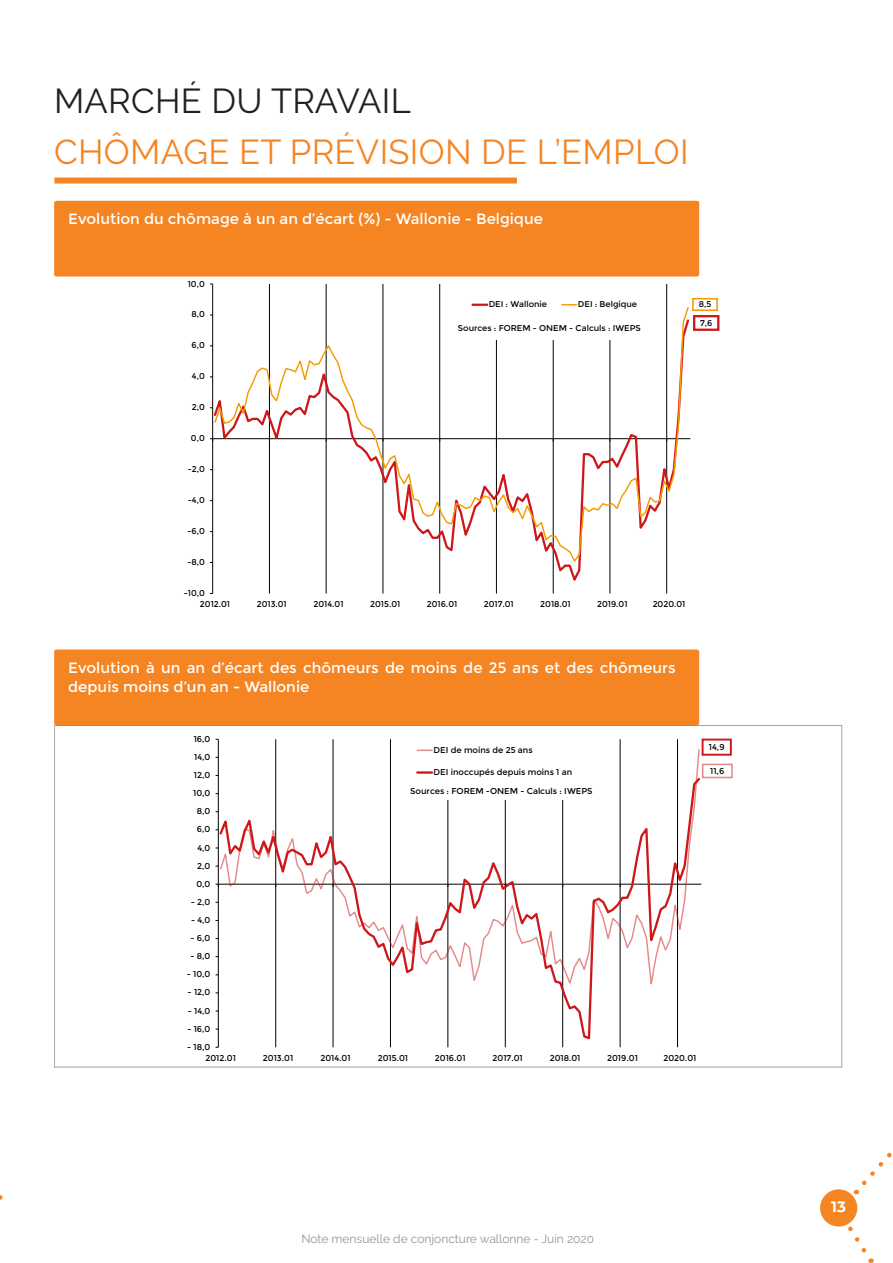
<style>
.page{position:relative;width:893px;height:1263px;background:#fff}
.page>*{position:absolute;margin:0;border:0;box-sizing:border-box;transform-origin:0 0}
.t1{font:34.5px/51px "Raleway";letter-spacing:.01em;color:#f58523}
.Texte_courant{font:15px/19.5px "Montserrat";color:#fff}
.t2{font:700 15px "Montserrat";color:#fff}
.t3{font:12px "Raleway";color:#939598}
.t4{font:8.55px "Montserrat";color:#000}
.t5{font:8.4px "Montserrat";color:#000}
.s1{color:#231f20}
</style>
<div class="page">
<div style="left:820px;top:1189px;width:37px;height:37px;background:#f58523;border-radius:50%"></div>
<svg style="left:841px;top:1216px;width:31px;height:47px"></svg>
<svg style="left:856px;top:1152px;width:36px;height:42px"></svg>
<div style="left:54px;top:201px;width:645px;height:76px;background:#f58523"></div>
<div style="left:54px;top:649px;width:645px;height:76px;background:#f58523"></div>
<div style="left:54px;top:178px;width:463px;height:6px;background:#f58523"></div>
<hr style="left:269px;top:284px;width:1px;height:309px;background:#000">
<hr style="left:326px;top:284px;width:1px;height:309px;background:#000">
<hr style="left:383px;top:284px;width:1px;height:309px;background:#000">
<hr style="left:439px;top:284px;width:1px;height:309px;background:#000">
<hr style="left:496px;top:284px;width:1px;height:309px;background:#000">
<hr style="left:553px;top:284px;width:1px;height:309px;background:#000">
<hr style="left:610px;top:284px;width:1px;height:309px;background:#000">
<hr style="left:666px;top:284px;width:1px;height:309px;background:#000">
<hr style="left:212px;top:284px;width:1px;height:309px;background:#000">
<svg style="left:213px;top:306px;width:477px;height:258px"></svg>
<div style="left:458px;top:282px;width:191px;height:45px;background:#fff"></div>
<svg style="left:473px;top:304px;width:14px;height:2px"></svg>
<svg style="left:562px;top:304px;width:14px;height:2px"></svg>
<div style="left:693px;top:315px;width:26px;height:16px;border:2px solid #cd1719"></div>
<div style="left:692px;top:298px;width:26px;height:13px;border:2px solid #f59c00"></div>
<div style="left:456px;top:316px;width:201px;height:24px;background:#fff"></div>
<hr style="left:275px;top:739px;width:1px;height:308px;background:#000">
<hr style="left:333px;top:739px;width:1px;height:308px;background:#000">
<hr style="left:390px;top:739px;width:1px;height:308px;background:#000">
<hr style="left:448px;top:739px;width:1px;height:308px;background:#000">
<hr style="left:505px;top:739px;width:1px;height:308px;background:#000">
<hr style="left:562px;top:739px;width:1px;height:308px;background:#000">
<hr style="left:620px;top:739px;width:1px;height:308px;background:#000">
<hr style="left:677px;top:739px;width:1px;height:308px;background:#000">
<hr style="left:218px;top:739px;width:1px;height:308px;background:#000">
<svg style="left:218px;top:776px;width:484px;height:265px"></svg>
<div style="left:396px;top:739px;width:197px;height:45px;background:#fff"></div>
<svg style="left:417px;top:749px;width:15px;height:2px"></svg>
<hr style="left:417px;top:771px;width:15px;height:3px;background:#cd1719">
<div style="left:702px;top:739px;width:30px;height:17px;background:#fff;border:2px solid #cd1719"></div>
<div style="left:409px;top:782px;width:199px;height:18px;background:#fff"></div>
<p class="t1" style="left:54px;top:75px;width:636px"><span class="s1">MARCHÉ DU TRAVAIL<br></span>CHÔMAGE ET PRÉVISION DE L’EMPLOI</p>
<p class="Texte_courant" style="left:68px;top:209px;width:476px">Evolution du chômage à un an d’écart (%) - Wallonie - Belgique</p>
<p class="t5" style="left:188px;top:279px;width:19px">10,0</p>
<p class="t5" style="left:191px;top:310px;width:15px">8,0</p>
<p class="t5" style="left:192px;top:341px;width:15px">6,0</p>
<p class="t5" style="left:192px;top:372px;width:14px">4,0</p>
<p class="t5" style="left:192px;top:402px;width:15px">2,0</p>
<p class="t5" style="left:191px;top:433px;width:15px">0,0</p>
<p class="t5" style="left:188px;top:464px;width:19px">-2,0</p>
<p class="t5" style="left:188px;top:495px;width:18px">-4,0</p>
<p class="t5" style="left:188px;top:526px;width:19px">-6,0</p>
<p class="t5" style="left:187px;top:557px;width:19px">-8,0</p>
<p class="t5" style="left:184px;top:588px;width:23px">-10,0</p>
<p class="t5" style="left:489px;top:299px;width:60px">DEI : Wallonie</p>
<p class="t5" style="left:578px;top:299px;width:61px">DEI : Belgique</p>
<p class="t5" style="left:458px;top:323px;width:184px">Sources : FOREM - ONEM - Calculs : IWEPS</p>
<p class="t5" style="left:200px;top:599px;width:32px">2012.01</p>
<p class="t5" style="left:257px;top:599px;width:32px">2013.01</p>
<p class="t5" style="left:314px;top:599px;width:32px">2014.01</p>
<p class="t5" style="left:370px;top:599px;width:32px">2015.01</p>
<p class="t5" style="left:427px;top:599px;width:32px">2016.01</p>
<p class="t5" style="left:484px;top:599px;width:32px">2017.01</p>
<p class="t5" style="left:540px;top:599px;width:32px">2018.01</p>
<p class="t5" style="left:597px;top:599px;width:32px">2019.01</p>
<p class="t5" style="left:653px;top:599px;width:34px">2020.01</p>
<p class="t5" style="left:699px;top:300px;width:14px">8,5</p>
<p class="t5" style="left:700px;top:318px;width:14px">7,6</p>
<p class="Texte_courant" style="left:68px;top:658px;width:609px">Evolution à un an d’écart des chômeurs de moins de 25 ans et des chômeurs depuis moins d’un an - Wallonie</p>
<p class="t4" style="left:194px;top:734px;width:18px">16,0</p>
<p class="t4" style="left:194px;top:752px;width:18px">14,0</p>
<p class="t4" style="left:194px;top:770px;width:18px">12,0</p>
<p class="t4" style="left:193px;top:788px;width:19px">10,0</p>
<p class="t4" style="left:197px;top:806px;width:15px">8,0</p>
<p class="t4" style="left:197px;top:824px;width:15px">6,0</p>
<p class="t4" style="left:197px;top:842px;width:15px">4,0</p>
<p class="t4" style="left:197px;top:861px;width:15px">2,0</p>
<p class="t4" style="left:196px;top:879px;width:16px">0,0</p>
<p class="t4" style="left:191px;top:897px;width:21px">- 2,0</p>
<p class="t4" style="left:191px;top:915px;width:21px">- 4,0</p>
<p class="t4" style="left:191px;top:933px;width:21px">- 6,0</p>
<p class="t4" style="left:190px;top:951px;width:21px">- 8,0</p>
<p class="t4" style="left:187px;top:969px;width:25px">- 10,0</p>
<p class="t4" style="left:188px;top:987px;width:24px">- 12,0</p>
<p class="t4" style="left:188px;top:1006px;width:24px">- 14,0</p>
<p class="t4" style="left:187px;top:1024px;width:25px">- 16,0</p>
<p class="t4" style="left:187px;top:1042px;width:25px">- 18,0</p>
<p class="t4" style="left:709px;top:742px;width:17px">14,9</p>
<p class="t4" style="left:434px;top:745px;width:101px">DEI de moins de 25 ans</p>
<p class="t4" style="left:434px;top:767px;width:140px">DEI inoccupés depuis moins 1 an</p>
<p class="t4" style="left:710px;top:766px;width:16px">11,6</p>
<p class="t4" style="left:410px;top:786px;width:184px">Sources : FOREM -ONEM - Calculs : IWEPS</p>
<p class="t4" style="left:205px;top:1053px;width:32px">2012.01</p>
<p class="t4" style="left:263px;top:1053px;width:32px">2013.01</p>
<p class="t4" style="left:320px;top:1053px;width:32px">2014.01</p>
<p class="t4" style="left:378px;top:1053px;width:32px">2015.01</p>
<p class="t4" style="left:435px;top:1053px;width:32px">2016.01</p>
<p class="t4" style="left:493px;top:1053px;width:32px">2017.01</p>
<p class="t4" style="left:550px;top:1053px;width:32px">2018.01</p>
<p class="t4" style="left:607px;top:1053px;width:32px">2019.01</p>
<p class="t4" style="left:663px;top:1053px;width:35px">2020.01</p>
<p class="t3" style="left:301px;top:1231px;width:294px">Note mensuelle de conjoncture wallonne - Juin 2020</p>
<p class="t2" style="left:831px;top:1196px;width:16px">13</p>
</div>
